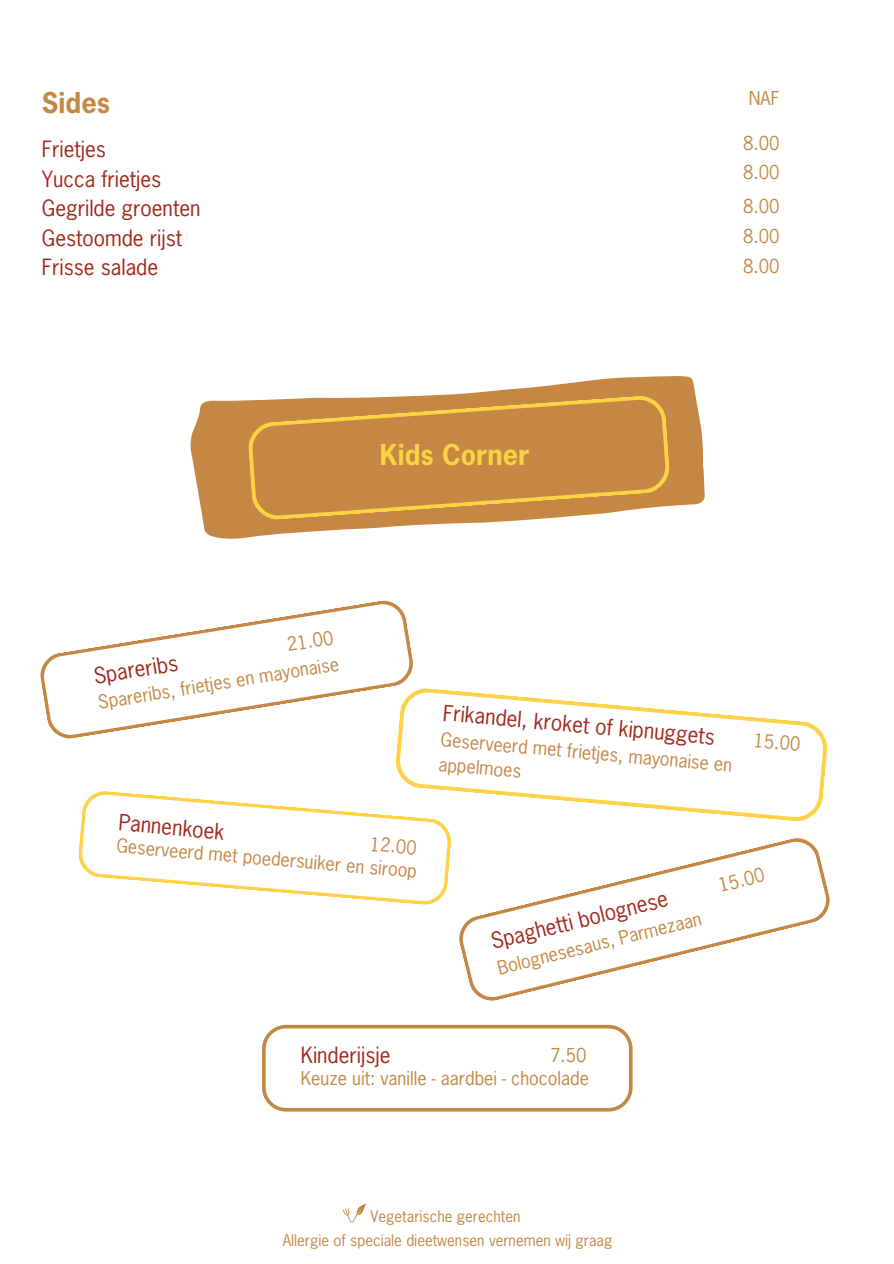
<style>
.page{position:relative;width:894px;height:1264px;background:#fff}
.page>*{position:absolute;margin:0;border:0;box-sizing:border-box;transform-origin:0 0}
.t1{font:700 27px "News Gothic Std";color:#fed146}
.t2{font:700 27px "News Gothic Std";color:#c48744}
.t3{font:21px "News Gothic Std";color:#a22619}
.t4{font:18px "News Gothic Std";color:#c48744}
.t5{font:15px "News Gothic Std";color:#c48744}
</style>
<div class="page">
<svg style="left:342px;top:1203px;width:24px;height:19px"></svg>
<svg style="left:190px;top:376px;width:514px;height:163px"></svg>
<svg style="left:246px;top:394px;width:425px;height:127px;background:#ca904a"></svg>
<svg style="left:40px;top:600px;width:373px;height:139px"></svg>
<svg style="left:393px;top:686px;width:434px;height:135px"></svg>
<svg style="left:78px;top:789px;width:375px;height:116px"></svg>
<svg style="left:459px;top:838px;width:371px;height:163px"></svg>
<svg style="left:262px;top:1024px;width:370px;height:87px"></svg>
<p class="t2" style="left:42px;top:92px;width:69px">Sides</p>
<p class="t3" style="left:42px;top:141px;width:66px">Frietjes</p>
<p class="t3" style="left:42px;top:170px;width:121px">Yucca frietjes</p>
<p class="t3" style="left:42px;top:229px;width:142px">Gestoomde rijst</p>
<p class="t3" style="left:42px;top:258px;width:118px">Frisse salade</p>
<p class="t3" style="left:42px;top:200px;width:160px">Gegrilde groenten</p>
<p class="t4" style="left:748px;top:90px;width:32px">NAF</p>
<p class="t4" style="left:742px;top:136px;width:38px">8.00</p>
<p class="t4" style="left:742px;top:165px;width:38px">8.00</p>
<p class="t4" style="left:742px;top:199px;width:38px">8.00</p>
<p class="t4" style="left:742px;top:229px;width:38px">8.00</p>
<p class="t4" style="left:742px;top:259px;width:38px">8.00</p>
<p class="t1" style="left:379px;top:444px;width:151px">Kids Corner</p>
<p class="t4" style="left:286px;top:637px;width:48px;rotate:-9deg">21.00</p>
<p class="t3" style="left:92px;top:667px;width:87px;rotate:-9deg">Spareribs</p>
<p class="t4" style="left:97px;top:695px;width:245px;rotate:-9deg">Spareribs, frietjes en mayonaise</p>
<p class="t3" style="left:444px;top:704px;width:274px;rotate:5deg">Frikandel, kroket of kipnuggets</p>
<p class="t4" style="left:441px;top:732px;width:294px;rotate:5deg">Geserveerd met frietjes, mayonaise en</p>
<p class="t4" style="left:439px;top:756px;width:84px;rotate:5deg">appelmoes</p>
<p class="t4" style="left:754px;top:733px;width:48px;rotate:5deg">15.00</p>
<p class="t3" style="left:119px;top:814px;width:108px;rotate:5deg">Pannenkoek</p>
<p class="t4" style="left:117px;top:837px;width:303px;rotate:5deg">Geserveerd met poedersuiker en siroop</p>
<p class="t4" style="left:370px;top:836px;width:48px;rotate:5deg">12.00</p>
<p class="t3" style="left:489px;top:933px;width:183px;rotate:-14deg">Spaghetti bolognese</p>
<p class="t4" style="left:496px;top:961px;width:211px;rotate:-14deg">Bolognesesaus, Parmezaan</p>
<p class="t4" style="left:717px;top:878px;width:48px;rotate:-14deg">15.00</p>
<p class="t3" style="left:301px;top:1046px;width:91px">Kinderijsje</p>
<p class="t4" style="left:550px;top:1047px;width:38px">7.50</p>
<p class="t4" style="left:301px;top:1071px;width:290px">Keuze uit: vanille - aardbei - chocolade</p>
<p class="t5" style="left:370px;top:1209px;width:151px">Vegetarische gerechten</p>
<p class="t5" style="left:283px;top:1234px;width:331px">Allergie of speciale dieetwensen vernemen wij graag</p>
</div>
